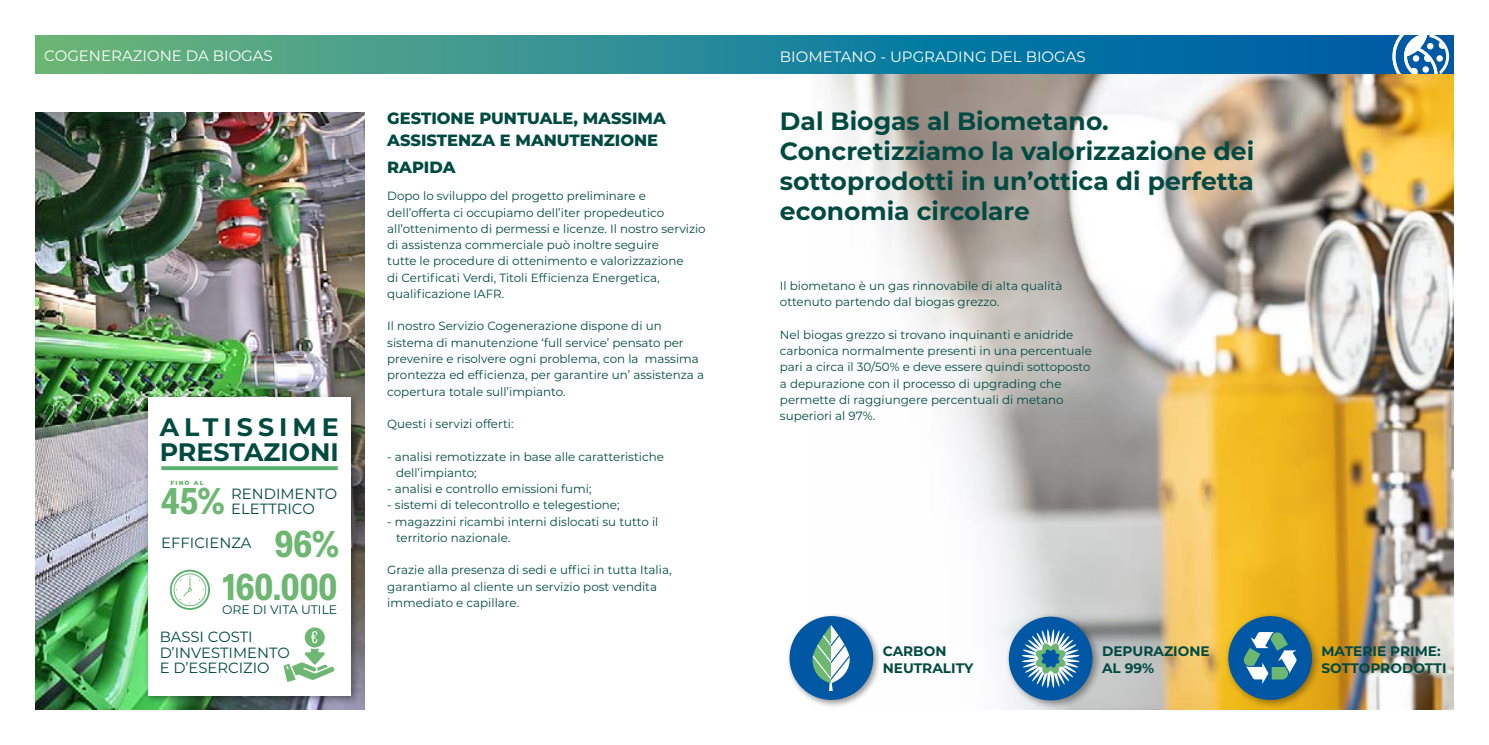
<style>
.page{position:relative;width:1489px;height:745px;background:#fff}
.page>*{position:absolute;margin:0;border:0;box-sizing:border-box;transform-origin:0 0}
.t1{font:700 condensed 36.62px "Elza";color:#6db772}
.t2{font:700 25.25px/24.9px "Montserrat";color:#004a42}
.t3{font:700 25px/30px "Montserrat";color:#004a42}
.t4{font:800 16.25px/22.5px "Montserrat";color:#004a42}
.t5{font:15px "Montserrat";color:#fff}
.t6{font:14.75px/15px "Montserrat";color:#004a42}
.t7{font:700 13.75px/16.5px "Montserrat";color:#004a42}
.t8{font:12.38px "Montserrat";color:#004a42}
.t9{font:11.88px/16.2px "Montserrat";color:#004a42}
.t10{font:900 5.88px "Montserrat";letter-spacing:.2em;color:#6db772}
</style>
<div class="page">
<img style="left:827px;top:74px;width:626px;height:635px">
<img style="left:35px;top:113px;width:330px;height:596px">
<svg style="left:35px;top:35px;width:1418px;height:39px;background:#288895"></svg>
<div style="left:144px;top:393px;width:216px;height:311px;background:#000;opacity:.4"></div>
<div style="left:148px;top:397px;width:203px;height:298px;background:#fff"></div>
<svg style="left:161px;top:466px;width:177px;height:4px"></svg>
<svg style="left:172px;top:572px;width:34px;height:35px"></svg>
<div style="left:170px;top:569px;width:40px;height:40px;border:2px solid #57b06d;border-radius:50%"></div>
<svg style="left:283px;top:627px;width:52px;height:54px"></svg>
<svg style="left:1392px;top:35px;width:56px;height:39px"></svg>
<div style="left:786px;top:612px;width:95px;height:95px;background:#000;opacity:.4"></div>
<div style="left:789px;top:615px;width:84px;height:84px;background:#0057a4;border-radius:50%"></div>
<svg style="left:812px;top:625px;width:37px;height:65px"></svg>
<div style="left:1004px;top:612px;width:98px;height:97px;background:#000;opacity:.4"></div>
<div style="left:1008px;top:616px;width:84px;height:84px;background:#0057a4;border-radius:50%"></div>
<svg style="left:1016px;top:623px;width:68px;height:69px"></svg>
<div style="left:1224px;top:611px;width:97px;height:98px;background:#000;opacity:.4"></div>
<div style="left:1228px;top:615px;width:83px;height:84px;background:#0057a4;border-radius:50%"></div>
<svg style="left:1243px;top:632px;width:53px;height:51px"></svg>
<p class="t5" style="left:44px;top:46px;width:230px">COGENERAZIONE DA BIOGAS</p>
<h2 class="t2" style="left:160px;top:413px;width:181px">ALTISSIME<br>PRESTAZIONI</h2>
<p class="t6" style="left:231px;top:485px;width:107px">RENDIMENTO<br>ELETTRICO</p>
<p class="t10" style="left:170px;top:478px;width:35px">FINO AL</p>
<h1 class="t1" style="left:161px;top:475px;width:65px">45%</h1>
<p class="t6" style="left:161px;top:534px;width:92px">EFFICIENZA</p>
<h1 class="t1" style="left:274px;top:518px;width:66px">96%</h1>
<h1 class="t1" style="left:222px;top:560px;width:117px">160.000</h1>
<p class="t8" style="left:222px;top:600px;width:117px">ORE DI VITA UTILE</p>
<p class="t6" style="left:160px;top:628px;width:132px">BASSI COSTI<br>D’INVESTIMENTO<br>E D’ESERCIZIO</p>
<h3 class="t4" style="left:387px;top:106px;width:280px">GESTIONE PUNTUALE, MASSIMA<br>ASSISTENZA E MANUTENZIONE</h3>
<h3 class="t4" style="left:387px;top:155px;width:70px">RAPIDA</h3>
<p class="t9" style="left:387px;top:187px;width:320px">Dopo lo sviluppo del progetto preliminare e dell’offerta ci occupiamo dell’iter propedeutico all’ottenimento di permessi e licenze. Il nostro servizio di assistenza commerciale può inoltre seguire<br>tutte le procedure di ottenimento e valorizzazione<br>di Certificati Verdi, Titoli Efficienza Energetica, qualificazione IAFR.</p>
<p class="t9" style="left:387px;top:317px;width:318px">Il nostro Servizio Cogenerazione dispone di un sistema di manutenzione ‘full service’ pensato per prevenire e risolvere ogni problema, con la massima prontezza ed efficienza, per garantire un’ assistenza a copertura totale sull’impianto.</p>
<p class="t9" style="left:387px;top:415px;width:128px">Questi i servizi offerti:</p>
<p class="t9" style="left:396px;top:447px;width:269px;text-indent:-9px">- analisi remotizzate in base alle caratteristiche dell’impianto;</p>
<p class="t9" style="left:387px;top:480px;width:206px">- analisi e controllo emissioni fumi;</p>
<p class="t9" style="left:387px;top:496px;width:234px">- sistemi di telecontrollo e telegestione;</p>
<p class="t9" style="left:396px;top:512px;width:264px;text-indent:-9px">- magazzini ricambi interni dislocati su tutto il territorio nazionale.</p>
<p class="t9" style="left:387px;top:561px;width:286px">Grazie alla presenza di sedi e uffici in tutta Italia, garantiamo al cliente un servizio post vendita immediato e capillare.</p>
<p class="t5" style="left:780px;top:47px;width:307px">BIOMETANO - UPGRADING DEL BIOGAS</p>
<h3 class="t3" style="left:780px;top:105px;width:476px">Dal Biogas al Biometano.<br>Concretizziamo la valorizzazione dei sottoprodotti in un’ottica di perfetta economia circolare</h3>
<p class="t9" style="left:780px;top:277px;width:284px">Il biometano è un gas rinnovabile di alta qualità ottenuto partendo dal biogas grezzo.</p>
<p class="t9" style="left:780px;top:326px;width:313px">Nel biogas grezzo si trovano inquinanti e anidride carbonica normalmente presenti in una percentuale pari a circa il 30/50% e deve essere quindi sottoposto a depurazione con il processo di upgrading che permette di raggiungere percentuali di metano superiori al 97%.</p>
<p class="t7" style="left:882px;top:642px;width:92px">CARBON<br>NEUTRALITY</p>
<p class="t7" style="left:1101px;top:642px;width:109px">DEPURAZIONE<br>AL 99%</p>
<p class="t7" style="left:1321px;top:642px;width:126px">MATERIE PRIME:<br>SOTTOPRODOTTI</p>
</div>
